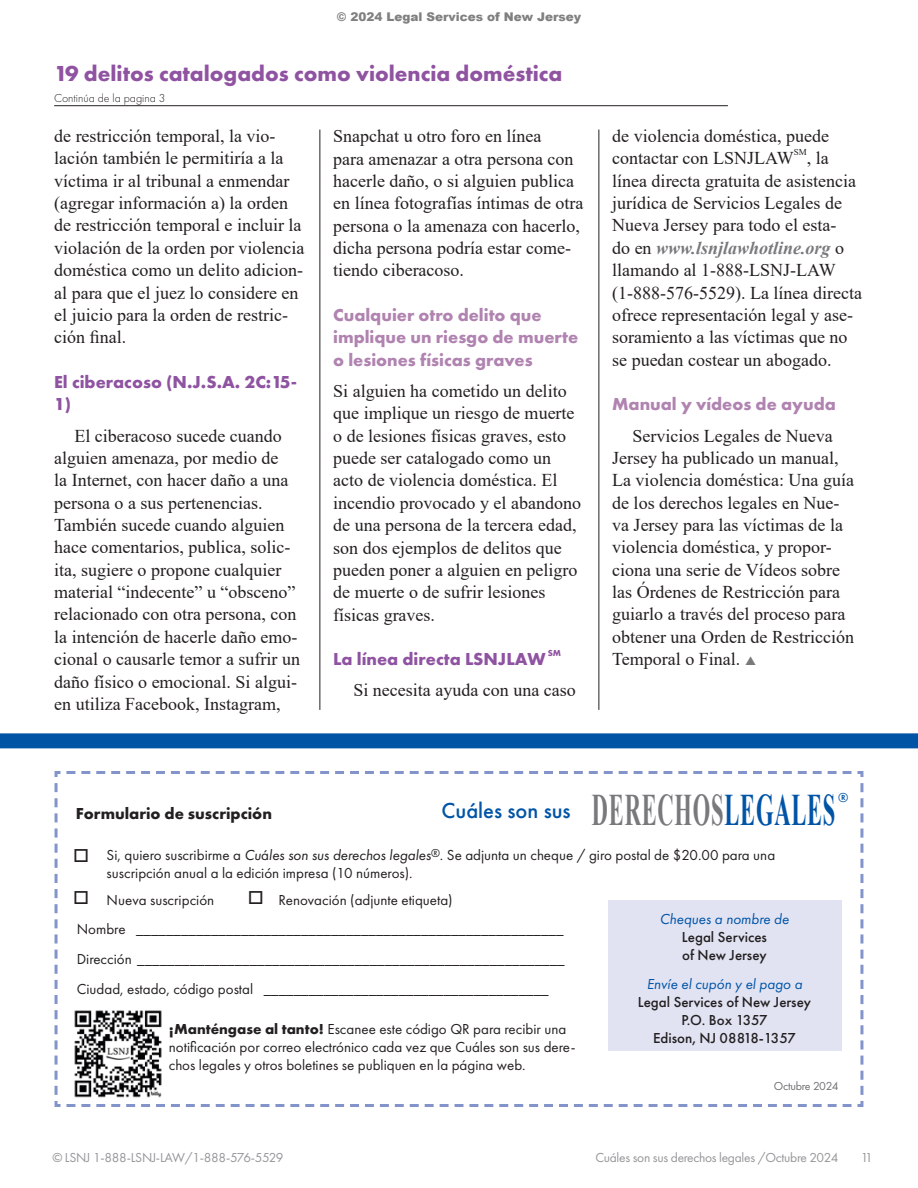
<style>
.page{position:relative;width:918px;height:1188px;background:#fff}
.page>*{position:absolute;margin:0;border:0;box-sizing:border-box;transform-origin:0 0}
.t1{font:700 45px "Times New Roman";letter-spacing:.035em;color:#77797b;scale:.5 1}
.t2{font:700 22.5px "Futura PT";color:#8f53a1}
.t3{font:500 22.5px "Futura PT";color:#0054a6}
.t4{font:18px/22.4px "Times New Roman";color:#231f20}
.t5{font:700 18px/22.4px "Futura PT";color:#b083b0}
.t6{font:700 18px/22.4px "Futura PT";color:#8f53a1}
.t7{font:700 16.5px "Futura PT";color:#231f20}
.t8{font:15px/18px "Futura PT";color:#231f20}
.t9{font:500 15px/18px "Futura PT";color:#231f20}
.t10{font:italic 15px "Futura PT";color:#0054a6}
.t11{font:13.5px "Futura PT";letter-spacing:-.02em;color:#949698}
.t12{font:500 13.5px "Futura PT";color:#0054a6}
.t13{font:900 12px "Arial";color:#808080}
.t14{font:300 12px "Futura PT";color:#231f20}
.t15{font:12px "Futura PT";letter-spacing:-.02em;color:#6d6f71}
.t16{font:700 9px "Futura PT";color:#8f53a1}
.t17{font:9px "Times New Roman";color:#231f20}
.s1{font-weight:700;font-style:italic;color:#77797b}
.s2{color:#0054a6}
.s3{font-style:italic}
.s4{font-weight:700}
</style>
<div class="page">
<hr style="left:54px;top:105px;width:674px;height:1px;background:#231f20">
<div style="left:0;top:733px;width:918px;height:15px;background:#0054a6"></div>
<svg style="left:54px;top:771px;width:810px;height:336px"></svg>
<div style="left:608px;top:900px;width:234px;height:150px;background:#e1e3f3"></div>
<img style="left:73px;top:1010px;width:90px;height:87px">
<hr style="left:320px;top:130px;width:1px;height:580px;background:#231f20">
<hr style="left:598px;top:130px;width:1px;height:580px;background:#231f20">
<svg style="left:75px;top:849px;width:13px;height:13px"></svg>
<svg style="left:75px;top:891px;width:13px;height:13px"></svg>
<svg style="left:249px;top:891px;width:13px;height:13px"></svg>
<p class="t13" style="left:337px;top:8px;width:246px">© 2024 Legal Services of New Jersey</p>
<p class="t2" style="left:54px;top:59px;width:510px">19 delitos catalogados como violencia doméstica</p>
<p class="t14" style="left:54px;top:91px;width:113px">Continúa de la pagina 3</p>
<p class="t4" style="left:54px;top:124px;width:252px">de restricción temporal, la vio&shy;lación también le permitiría a la víctima ir al tribunal a enmendar (agregar información a) la orden de restricción temporal e incluir la violación de la orden por violencia doméstica como un delito adicion&shy;al para que el juez lo considere en el juicio para la orden de restric&shy;ción final.</p>
<p class="t6" style="left:54px;top:370px;width:244px">El ciberacoso (N.J.S.A. 2C:15-<br>1)</p>
<p class="t4" style="left:54px;top:424px;width:247px;text-indent:20px">El ciberacoso sucede cuando alguien amenaza, por medio de<br>la Internet, con hacer daño a una persona o a sus pertenencias.<br>También sucede cuando alguien hace comentarios, publica, solic&shy;ita, sugiere o propone cualquier material “indecente” u “obsceno” relacionado con otra persona, con la intención de hacerle daño emo&shy;cional o causarle temor a sufrir un daño físico o emocional. Si algui&shy;en utiliza Facebook, Instagram,</p>
<p class="t4" style="left:333px;top:124px;width:252px">Snapchat u otro foro en línea<br>para amenazar a otra persona con hacerle daño, o si alguien publica en línea fotografías íntimas de otra persona o la amenaza con hacerlo, dicha persona podría estar come&shy;tiendo ciberacoso.</p>
<p class="t5" style="left:333px;top:303px;width:247px">Cualquier otro delito que implique un riesgo de muerte o lesiones físicas graves</p>
<p class="t4" style="left:333px;top:379px;width:249px">Si alguien ha cometido un delito que implique un riesgo de muerte o de lesiones físicas graves, esto puede ser catalogado como un acto de violencia doméstica. El incendio provocado y el abandono de una persona de la tercera edad, son dos ejemplos de delitos que pueden poner a alguien en peligro de muerte o de sufrir lesiones físicas graves.</p>
<p class="t6" style="left:333px;top:648px;width:214px">La línea directa LSNJLAW</p>
<p class="t16" style="left:548px;top:647px;width:15px">SM</p>
<p class="t4" style="left:353px;top:679px;width:224px">Si necesita ayuda con una caso</p>
<p class="t4" style="left:612px;top:124px;width:218px">de violencia doméstica, puede contactar con LSNJLAW</p>
<p class="t17" style="left:794px;top:146px;width:15px">SM</p>
<p class="t4" style="left:612px;top:147px;width:251px;text-indent:195px">, la línea directa gratuita de asistencia jurídica de Servicios Legales de<br>Nueva Jersey para todo el esta-<br>do en <span class="s1">www.lsnjlawhotline.org</span> o llamando al 1-888-LSNJ-LAW (1-888-576-5529). La línea directa ofrece representación legal y ase&shy;soramiento a las víctimas que no se puedan costear un abogado.</p>
<p class="t5" style="left:612px;top:393px;width:225px">Manual y vídeos de ayuda</p>
<p class="t4" style="left:612px;top:424px;width:243px;text-indent:20px">Servicios Legales de Nueva<br>Jersey ha publicado un manual,<br>La violencia doméstica: Una guía de los derechos legales en Nue&shy;va Jersey para las víctimas de la violencia doméstica, y propor&shy;ciona una serie de Vídeos sobre las Órdenes de Restricción para guiarlo a través del proceso para obtener una Orden de Restricción<br>Temporal o Final.</p>
<h1 class="t1" style="left:592px;top:777px;width:489px">DERECHOS<span class="s2">LEGALES</span></h1>
<p class="t12" style="left:838px;top:790px;width:12px">®</p>
<p class="t3" style="left:442px;top:797px;width:131px">Cuáles son sus</p>
<p class="t7" style="left:76px;top:803px;width:198px">Formulario de suscripción</p>
<p class="t8" style="left:107px;top:846px;width:670px">Si, quiero suscribirme a <span class="s3">Cu</span>á<span class="s3">les son sus derechos legales</span><sup>®</sup>. Se adjunta un cheque / giro postal de $20.00 para una suscripción anual a la edición impresa (10 números).</p>
<p class="t8" style="left:107px;top:891px;width:109px">Nueva suscripción</p>
<p class="t8" style="left:279px;top:891px;width:176px">Renovación (adjunte etiqueta)</p>
<p class="t8" style="left:77px;top:914px;width:490px;line-height:30px;text-align:justify">Nombre _________________________________________________________ Dirección _________________________________________________________ Ciudad, estado, código postal ______________________________________</p>
<p class="t10" style="left:660px;top:910px;width:131px">Cheques a nombre de</p>
<p class="t9" style="left:682px;top:928px;width:87px">Legal Services of New Jersey</p>
<p class="t10" style="left:647px;top:975px;width:157px">Envíe el cupón y el pago a</p>
<p class="t9" style="left:638px;top:993px;width:175px;text-align:center">Legal Services of New Jersey<br>P.O. Box 1357<br>Edison, NJ 08818-1357</p>
<p class="t15" style="left:774px;top:1079px;width:66px">Octubre 2024</p>
<p class="t8" style="left:169px;top:1020px;width:408px"><span class="s4">¡Manténgase al tanto!</span> Escanee este código QR para recibir una notificación por correo electrónico cada vez que Cuáles son sus dere&shy;chos legales y otros boletines se publiquen en la página web.</p>
<p class="t11" style="left:52px;top:1149px;width:233px">© LSNJ 1-888-LSNJ-LAW/1-888-576-5529</p>
<p class="t11" style="left:595px;top:1149px;width:245px">Cuáles son sus derechos legales /Octubre 2024</p>
<p class="t11" style="left:861px;top:1149px;width:14px">11</p>
</div>
